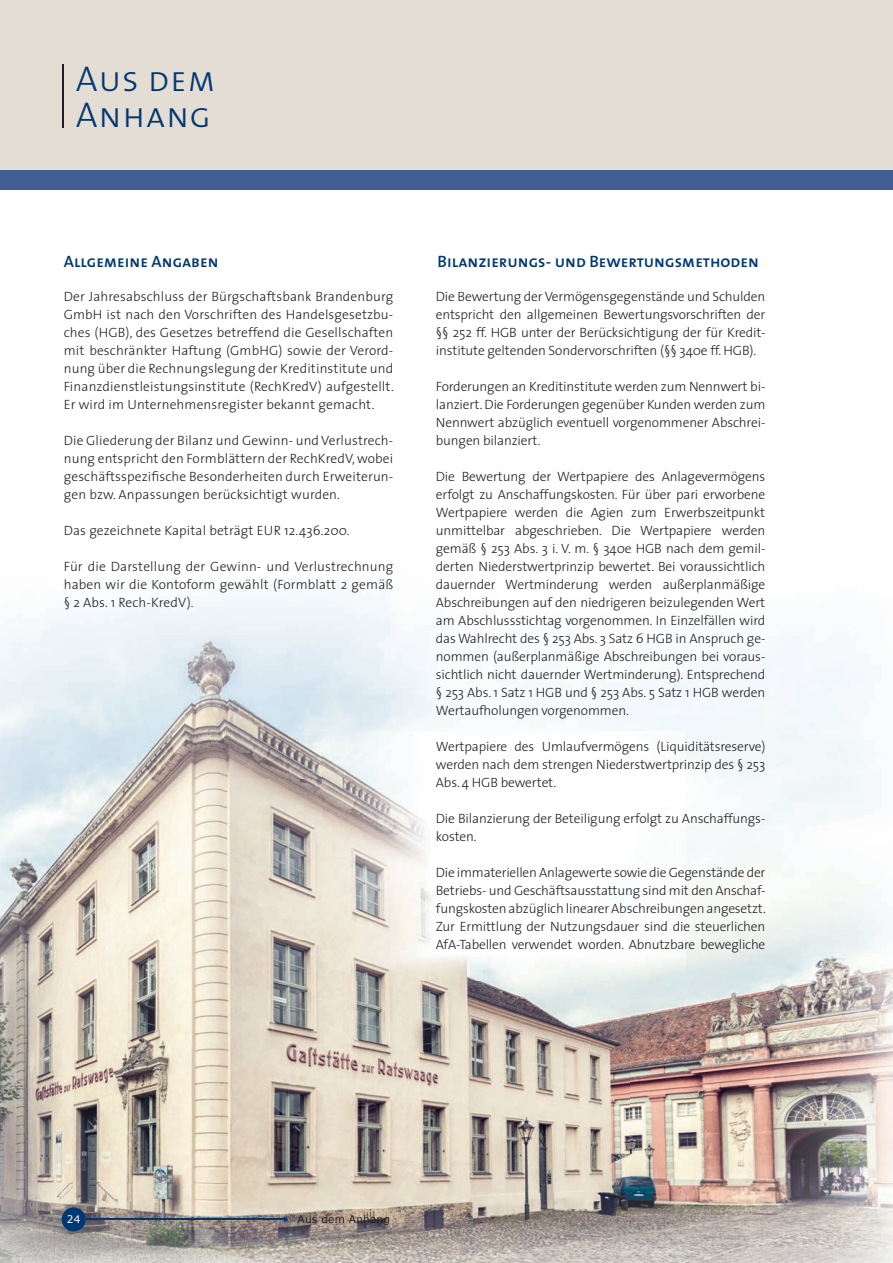
<style>
.page{position:relative;width:893px;height:1263px;background:#fff}
.page>*{position:absolute;margin:0;border:0;box-sizing:border-box;transform-origin:0 0}
.t1{font:36px/36px "The Sans Light Caps";letter-spacing:.02em;color:#013874}
.t2{font:16.5px "The Sans Semi Bold Caps";color:#013874}
.t3{font:300 13.5px/18px "The Sans";letter-spacing:-.01em;color:#231f20;text-align:justify}
.t4{font:300 13.5px "The Sans";letter-spacing:.01em;color:#231f20}
.t5{font:10.5px "Verdana";letter-spacing:.02em;color:#231f20}
.t6{font:10.5px "Verdana";color:#fff}
</style>
<div class="page">
<img style="left:0;top:595px;width:253px;height:240px">
<img style="left:841px;top:670px;width:52px;height:593px">
<img style="left:0;top:835px;width:262px;height:428px">
<img style="left:262px;top:940px;width:105px;height:323px">
<img style="left:683px;top:940px;width:158px;height:323px">
<img style="left:367px;top:980px;width:316px;height:283px">
<div style="left:0;top:0;width:893px;height:179px;background:#e4ddd3"></div>
<div style="left:62px;top:1207px;width:24px;height:24px;background:#013874;border-radius:50%"></div>
<hr style="left:75px;top:1219px;width:210px;height:1px;background:#013874">
<svg style="left:283px;top:1217px;width:5px;height:5px"></svg>
<hr style="left:62px;top:64px;width:2px;height:64px;background:#231f20">
<div style="left:0;top:170px;width:893px;height:20px;background:#415f94"></div>
<img style="left:253px;top:595px;width:604px;height:185px">
<img style="left:253px;top:780px;width:69px;height:160px">
<div style="left:686px;top:780px;width:171px;height:160px;background:#f5f9f8"></div>
<img style="left:322px;top:731px;width:364px;height:249px">
<h1 class="t1" style="left:76px;top:59px;width:142px">Aus dem<br>Anhang</h1>
<p class="t2" style="left:64px;top:248px;width:156px">Allgemeine Angaben</p>
<p class="t2" style="left:438px;top:248px;width:323px">Bilanzierungs- und Bewertungsmethoden</p>
<p class="t3" style="left:64px;top:287px;width:332px">Der Jahresabschluss der Bürgschaftsbank Brandenburg GmbH ist nach den Vorschriften des Handelsgesetzbu&shy;ches (HGB), des Gesetzes betreffend die Gesellschaften mit beschränkter Haftung (GmbHG) sowie der Verord&shy;nung über die Rechnungslegung der Kreditinstitute und Finanzdienstleistungsinstitute (RechKredV) aufgestellt.<br>Er wird im Unternehmensregister bekannt gemacht.</p>
<p class="t3" style="left:64px;top:431px;width:331px">Die Gliederung der Bilanz und Gewinn- und Verlustrech&shy;nung entspricht den Formblättern der RechKredV, wobei geschäftsspezifische Besonderheiten durch Erweiterun&shy;gen bzw. Anpassungen berücksichtigt wurden.</p>
<p class="t4" style="left:64px;top:519px;width:287px">Das gezeichnete Kapital beträgt EUR 12.436.200.</p>
<p class="t3" style="left:64px;top:557px;width:331px">Für die Darstellung der Gewinn- und Verlustrechnung haben wir die Kontoform gewählt (Formblatt 2 gemäß § 2 Abs. 1 Rech-KredV).</p>
<p class="t3" style="left:436px;top:287px;width:331px">Die Bewertung der Vermögensgegenstände und Schulden entspricht den allgemeinen Bewertungsvorschriften der §§ 252 ff. HGB unter der Berücksichtigung der für Kredit&shy;institute geltenden Sondervorschriften (§§ 340e ff. HGB).</p>
<p class="t3" style="left:436px;top:377px;width:331px">Forderungen an Kreditinstitute werden zum Nennwert bi&shy;lanziert. Die Forderungen gegenüber Kunden werden zum Nennwert abzüglich eventuell vorgenommener Abschrei&shy;bungen bilanziert.</p>
<p class="t3" style="left:436px;top:467px;width:331px">Die Bewertung der Wertpapiere des Anlagevermögens erfolgt zu Anschaffungskosten. Für über pari erworbene Wertpapiere werden die Agien zum Erwerbszeitpunkt unmittelbar abgeschrieben. Die Wertpapiere werden gemäß § 253 Abs. 3 i. V. m. § 340e HGB nach dem gemil&shy;derten Niederstwertprinzip bewertet. Bei voraussichtlich dauernder Wertminderung werden außerplanmäßige Abschreibungen auf den niedrigeren beizulegenden Wert am Abschlussstichtag vorgenommen. In Einzelfällen wird das Wahlrecht des § 253 Abs. 3 Satz 6 HGB in Anspruch ge&shy;nommen (außerplanmäßige Abschreibungen bei voraus&shy;sichtlich nicht dauernder Wertminderung). Entsprechend § 253 Abs. 1 Satz 1 HGB und § 253 Abs. 5 Satz 1 HGB werden Wertaufholungen vorgenommen.</p>
<p class="t3" style="left:436px;top:737px;width:331px">Wertpapiere des Umlaufvermögens (Liquiditätsreserve) werden nach dem strengen Niederstwertprinzip des § 253<br>Abs. 4 HGB bewertet.</p>
<p class="t3" style="left:436px;top:809px;width:331px">Die Bilanzierung der Beteiligung erfolgt zu Anschaffungs&shy;kosten.</p>
<p class="t3" style="left:436px;top:863px;width:332px">Die immateriellen Anlagewerte sowie die Gegenstände der Betriebs- und Geschäftsausstattung sind mit den Anschaf&shy;fungskosten abzüglich linearer Abschreibungen angesetzt.<br>Zur Ermittlung der Nutzungsdauer sind die steuerlichen AfA-Tabellen verwendet worden. Abnutzbare bewegliche</p>
<p class="t6" style="left:67px;top:1212px;width:15px">24</p>
<p class="t5" style="left:298px;top:1212px;width:94px">Aus dem Anhang</p>
</div>
